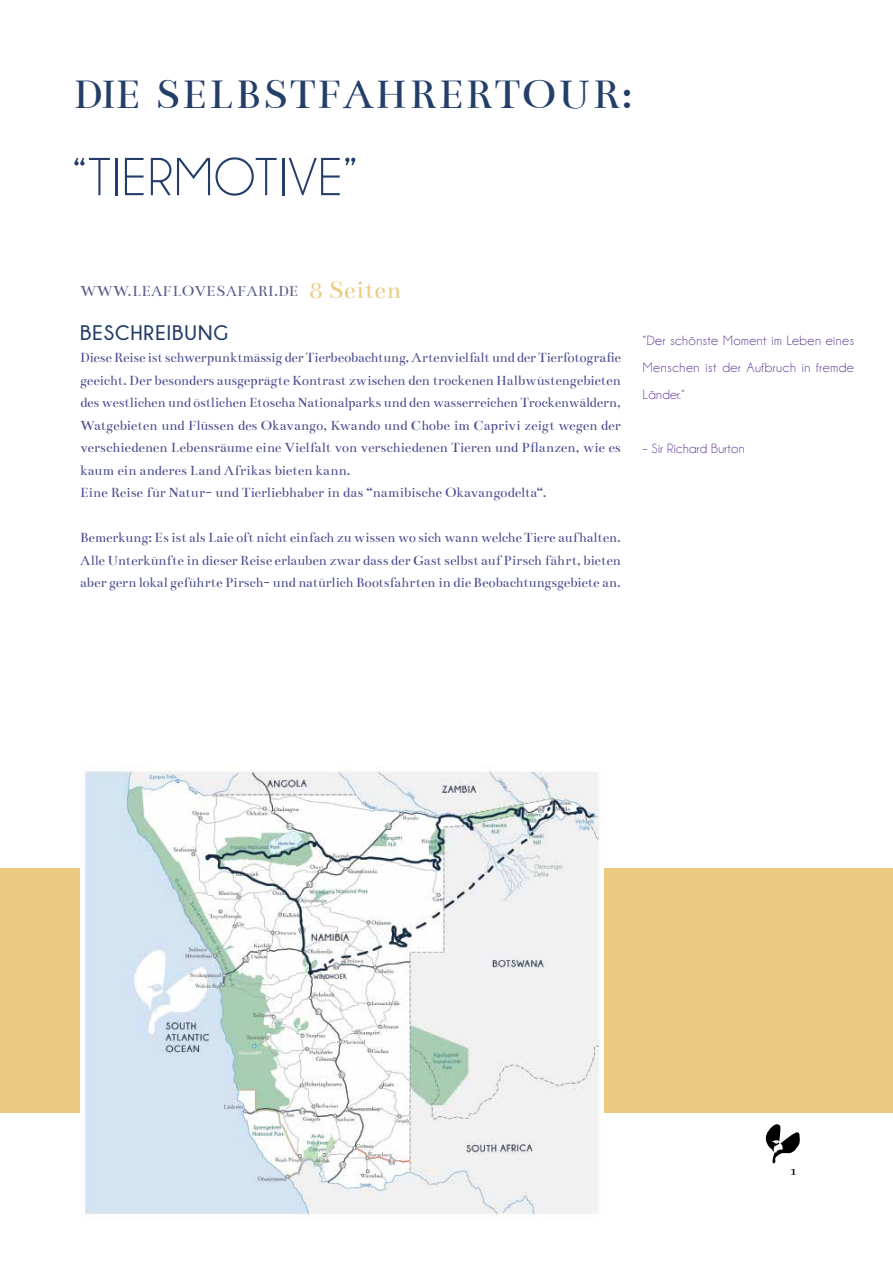
<style>
.page{position:relative;width:893px;height:1263px;background:#fff}
.page>*{position:absolute;margin:0;border:0;box-sizing:border-box;transform-origin:0 0}
.t1{font:54px "Champagne&Limousines";letter-spacing:.025em;color:#233e68}
.t2{font:45px "Bentham";letter-spacing:.025em;color:#233e68}
.t3{font:700 21px "Champagne&Limousines";letter-spacing:.05em;color:#233e68}
.t4{font:16.5px "Bentham";color:#5a5d8b}
.t5{font:15px/22.5px "Bentham";letter-spacing:-.015em;color:#484b8e}
.t6{font:15px "Bentham";color:#000}
.t7{font:13.5px/27px "Champagne&Limousines";letter-spacing:.03em;color:#592e8e;text-align:justify}
.s1{font-size:27px;color:#ebcb81}
</style>
<div class="page">
<div style="left:0;top:868px;width:893px;height:244px;background:#ebcb81"></div>
<svg style="left:765px;top:1124px;width:35px;height:39px"></svg>
<img style="left:81px;top:765px;width:523px;height:453px">
<h2 class="t2" style="left:73px;top:70px;width:561px">DIE SELBSTFAHRERTOUR:</h2>
<h1 class="t1" style="left:73px;top:150px;width:285px">“TIERMOTIVE”</h1>
<p class="t4" style="left:80px;top:281px;width:323px">WWW.LEAFLOVESAFARI.DE <span class="s1">8 Seiten</span></p>
<h3 class="t3" style="left:80px;top:321px;width:150px">BESCHREIBUNG</h3>
<p class="t5" style="left:80px;top:346px;width:542px">Diese Reise ist schwerpunktmässig der Tierbeobachtung, Artenvielfalt und der Tierfotografie geeicht. Der besonders ausgeprägte Kontrast zwischen den trockenen Halbwüstengebieten des westlichen und östlichen Etoscha Nationalparks und den wasserreichen Trockenwäldern, Watgebieten und Flüssen des Okavango, Kwando und Chobe im Caprivi zeigt wegen der verschiedenen Lebensräume eine Vielfalt von verschiedenen Tieren und Pflanzen, wie es kaum ein anderes Land Afrikas bieten kann.<br>Eine Reise für Natur- und Tierliebhaber in das “namibische Okavangodelta“.</p>
<p class="t5" style="left:80px;top:526px;width:542px;text-align:justify">Bemerkung: Es ist als Laie oft nicht einfach zu wissen wo sich wann welche Tiere aufhalten.<br>Alle Unterkünfte in dieser Reise erlauben zwar dass der Gast selbst auf Pirsch fährt, bieten aber gern lokal geführte Pirsch- und natürlich Bootsfahrten in die Beobachtungsgebiete an.</p>
<p class="t7" style="left:643px;top:327px;width:213px">“Der schönste Moment im Leben eines Menschen ist der Aufbruch in fremde Länder.“</p>
<p class="t7" style="left:643px;top:435px;width:103px">– Sir Richard Burton</p>
<p class="t6" style="left:790px;top:1162px;width:9px">1</p>
</div>
